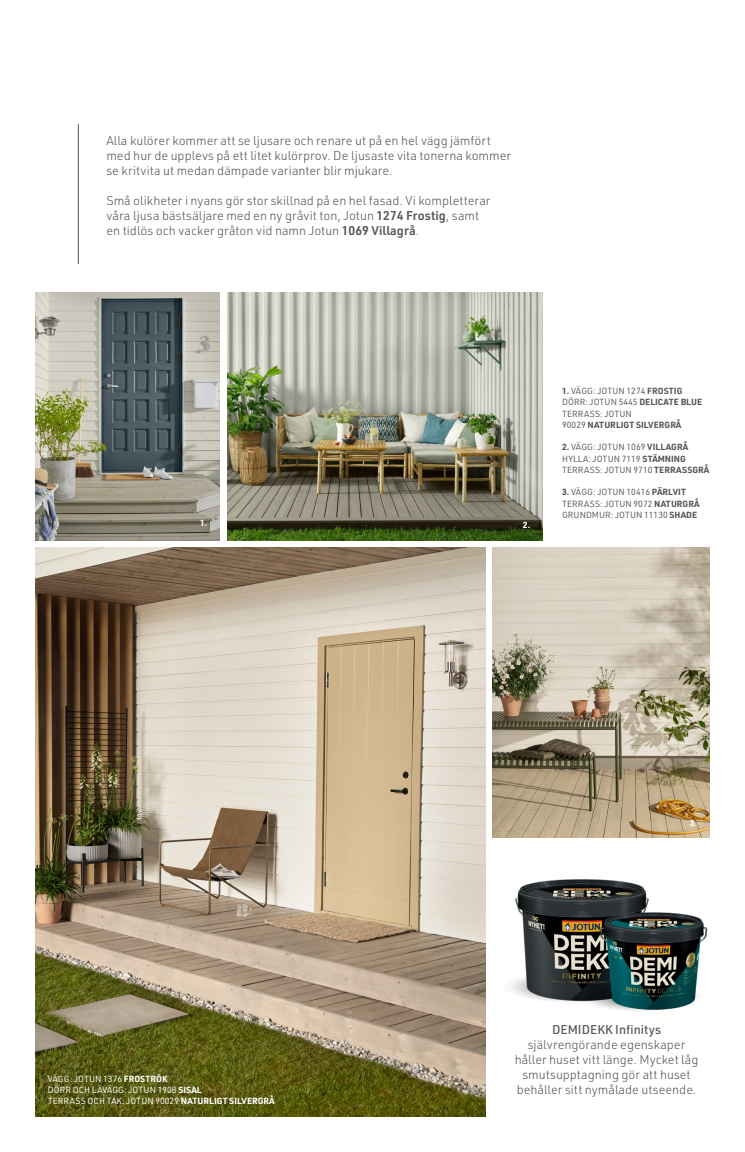
<style>
.page{position:relative;width:745px;height:1152px;background:#fff}
.page>*{position:absolute;margin:0;border:0;box-sizing:border-box;transform-origin:0 0}
.t1{font:300 12.5px/15px "URWDIN";color:#575756}
.t2{font:8.75px/11.2px "URWDIN";color:#575756}
.t3{font:8.75px/11.2px "URWDIN";color:#fff}
.t4{font:700 8.75px "URWDIN";color:#fff}
.s1{font-weight:600}
.s2{font-weight:700}
.s3{font-weight:500}
</style>
<div class="page">
<img style="left:227px;top:292px;width:315px;height:248px">
<img style="left:35px;top:547px;width:449px;height:569px">
<img style="left:35px;top:292px;width:185px;height:248px">
<img style="left:492px;top:547px;width:217px;height:291px">
<hr style="left:78px;top:124px;width:1px;height:140px;background:#575756">
<img style="left:511px;top:879px;width:138px;height:123px">
<img style="left:565px;top:950px;width:32px;height:55px">
<img style="left:597px;top:904px;width:111px;height:107px">
<p class="t1" style="left:106px;top:133px;width:406px">Alla kulörer kommer att se ljusare och renare ut på en hel vägg jämfört med hur de upplevs på ett litet kulörprov. De ljusaste vita tonerna kommer se kritvita ut medan dämpade varianter blir mjukare.</p>
<p class="t1" style="left:106px;top:193px;width:385px">Små olikheter i nyans gör stor skillnad på en hel fasad. Vi kompletterar våra ljusa bästsäljare med en ny gråvit ton, Jotun <span class="s1">1274 Frostig</span>, samt en tidlös och vacker gråton vid namn Jotun <span class="s1">1069 Villagrå</span>.</p>
<p class="t4" style="left:200px;top:517px;width:9px">1.</p>
<p class="t4" style="left:522px;top:519px;width:9px">2.</p>
<p class="t2" style="left:562px;top:385px;width:122px"><span class="s2">1.</span> VÄGG: JOTUN 1274 <span class="s2">FROSTIG</span></p>
<p class="t2" style="left:562px;top:396px;width:141px">DÖRR: JOTUN 5445 <span class="s2">DELICATE BLUE</span></p>
<p class="t2" style="left:562px;top:408px;width:121px">TERRASS: JOTUN<br>90029 <span class="s2">NATURLIGT SILVERGRÅ</span></p>
<p class="t2" style="left:562px;top:441px;width:127px"><span class="s2">2.</span> VÄGG: JOTUN 1069 <span class="s2">VILLAGRÅ<br></span>HYLLA: JOTUN 7119 <span class="s2">STÄMNING</span></p>
<p class="t2" style="left:562px;top:464px;width:149px">TERRASS: JOTUN 9710 <span class="s2">TERRASSGRÅ</span></p>
<p class="t2" style="left:562px;top:486px;width:125px"><span class="s2">3.</span> VÄGG: JOTUN 10416 <span class="s2">PÄRLVIT</span></p>
<p class="t2" style="left:562px;top:498px;width:139px">TERRASS: JOTUN 9072 <span class="s2">NATURGRÅ</span></p>
<p class="t2" style="left:562px;top:509px;width:136px">GRUNDMUR: JOTUN 11130 <span class="s2">SHADE</span></p>
<p class="t4" style="left:689px;top:816px;width:9px">3.</p>
<p class="t3" style="left:48px;top:1072px;width:155px">VÄGG: JOTUN 1376 <span class="s2">FROSTRÖK<br></span>DÖRR OCH LÄVÄGG: JOTUN 1908 <span class="s2">SISAL</span></p>
<p class="t3" style="left:48px;top:1095px;width:228px">TERRASS OCH TAK: JOTUN 90029 <span class="s2">NATURLIGT SILVERGRÅ</span></p>
<p class="t1" style="left:514px;top:1022px;width:185px;text-align:center"><span class="s3">DEMIDEKK Infinitys </span>självrengörande egenskaper håller huset vitt länge. Mycket låg smutsupptagning gör att huset behåller sitt nymålade utseende.</p>
</div>
